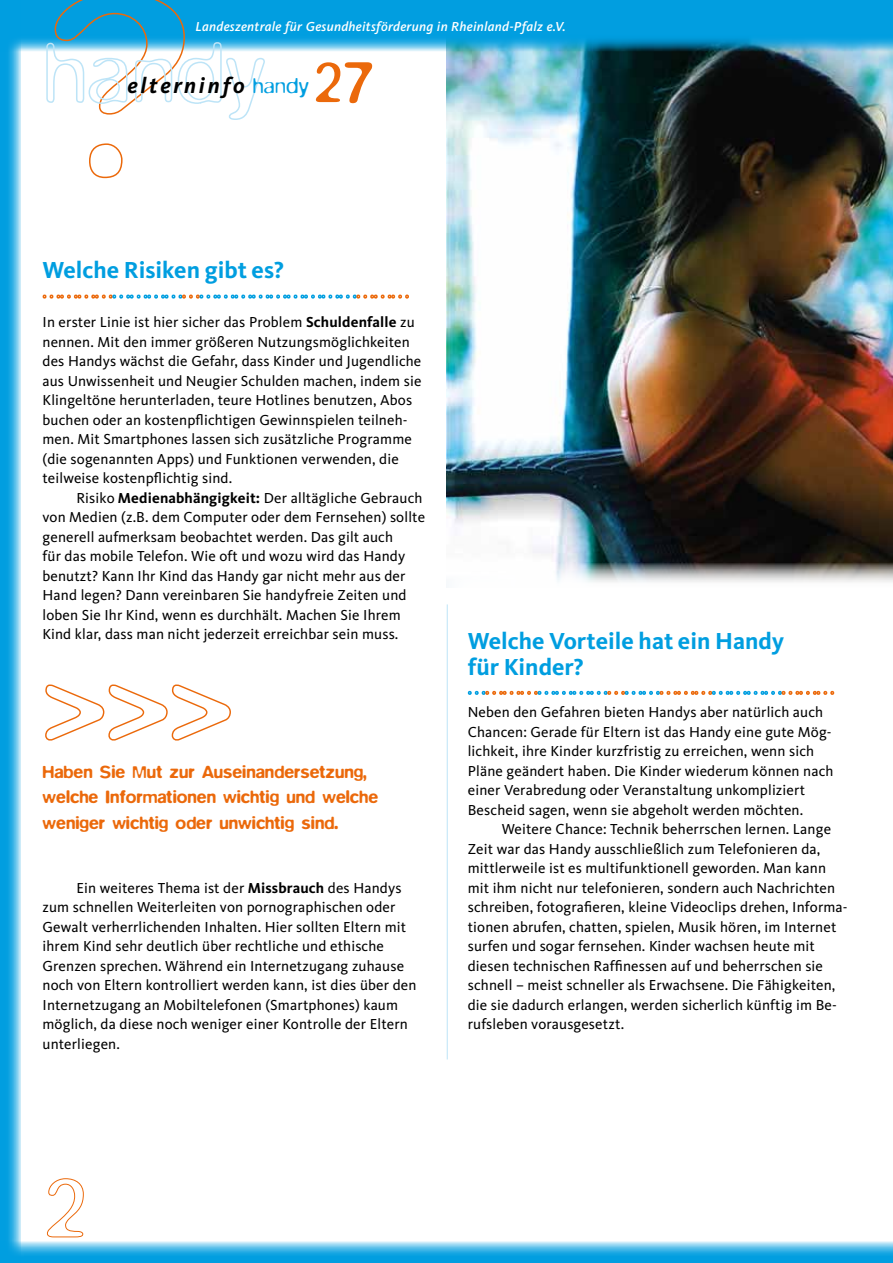
<style>
.page{position:relative;width:893px;height:1263px;background:#fff}
.page>*{position:absolute;margin:0;border:0;box-sizing:border-box;transform-origin:0 0}
.t1{font:300 64.5px "Blur";color:#eb690b}
.t2{font:700 24px/25.5px "Kievit";color:#009ee0}
.t3{font:italic 700 22.5px "Kievit";letter-spacing:.12em;color:#000}
.t4{font:500 18px/25.5px "Blur";color:#eb690b}
.t5{font:15px/19.5px "Kievit";letter-spacing:.01em;color:#000}
.t6{font:italic 500 13.5px "Kievit";letter-spacing:.02em;color:#fff}
.s1{font-family:"Blur";font-weight:300;font-style:normal;font-size:24px;color:#009ee0}
.s2{font-weight:700}
</style>
<div class="page">
<img style="left:446px;top:51px;width:447px;height:512px">
<svg style="left:21px;top:1242px;width:872px;height:21px;background:#3ab3e6"></svg>
<svg style="left:446px;top:563px;width:447px;height:58px"></svg>
<svg style="left:0;top:51px;width:21px;height:1212px;background:#2eafe5"></svg>
<svg style="left:0;top:0;width:893px;height:51px;background:#0e9fdb"></svg>
<svg style="left:468px;top:691px;width:366px;height:4px"></svg>
<svg style="left:43px;top:295px;width:366px;height:4px"></svg>
<svg style="left:45px;top:684px;width:186px;height:57px"></svg>
<svg style="left:47px;top:1178px;width:37px;height:60px"></svg>
<svg style="left:46px;top:0;width:219px;height:179px"></svg>
<hr style="left:447px;top:604px;width:1px;height:455px;background:#bde4f7">
<p class="t6" style="left:196px;top:19px;width:372px">Landeszentrale für Gesundheitsförderung in Rheinland-Pfalz e.V.</p>
<h1 class="t1" style="left:313px;top:46px;width:63px">27</h1>
<h3 class="t3" style="left:128px;top:72px;width:183px">elterninfo <span class="s1">handy</span></h3>
<h2 class="t2" style="left:43px;top:258px;width:243px">Welche Risiken gibt es?</h2>
<p class="t5" style="left:43px;top:312px;width:380px">In erster Linie ist hier sicher das Problem <span class="s2">Schuldenfalle</span> zu nennen. Mit den immer größeren Nutzungsmöglichkeiten des Handys wächst die Gefahr, dass Kinder und Jugendliche aus Unwissenheit und Neugier Schulden machen, indem sie Klingeltöne herunterladen, teure Hotlines benutzen, Abos buchen oder an kostenpflichtigen Gewinnspielen teilneh&shy;men. Mit Smartphones lassen sich zusätzliche Programme (die sogenannten Apps) und Funktionen verwenden, die teilweise kostenpflichtig sind.</p>
<p class="t5" style="left:43px;top:488px;width:384px;text-indent:34px">Risiko <span class="s2">Medienabhängigkeit:</span> Der alltägliche Gebrauch von Medien (z.B. dem Computer oder dem Fernsehen) sollte generell aufmerksam beobachtet werden. Das gilt auch<br>für das mobile Telefon. Wie oft und wozu wird das Handy benutzt? Kann Ihr Kind das Handy gar nicht mehr aus der Hand legen? Dann vereinbaren Sie handyfreie Zeiten und loben Sie Ihr Kind, wenn es durchhält. Machen Sie Ihrem Kind klar, dass man nicht jederzeit erreichbar sein muss.</p>
<p class="t4" style="left:43px;top:759px;width:337px">Haben Sie Mut zur Auseinandersetzung, welche Informationen wichtig und welche weniger wichtig oder unwichtig sind.</p>
<p class="t5" style="left:43px;top:878px;width:375px;text-indent:34px">Ein weiteres Thema ist der <span class="s2">Missbrauch</span> des Handys zum schnellen Weiterleiten von pornographischen oder Gewalt verherrlichenden Inhalten. Hier sollten Eltern mit ihrem Kind sehr deutlich über rechtliche und ethische Grenzen sprechen. Während ein Internetzugang zuhause noch von Eltern kontrolliert werden kann, ist dies über den Internetzugang an Mobiltelefonen (Smartphones) kaum möglich, da diese noch weniger einer Kontrolle der Eltern unterliegen.</p>
<h2 class="t2" style="left:468px;top:628px;width:318px">Welche Vorteile hat ein Handy für Kinder?</h2>
<p class="t5" style="left:468px;top:702px;width:367px">Neben den Gefahren bieten Handys aber natürlich auch Chancen: Gerade für Eltern ist das Handy eine gute Mög&shy;lichkeit, ihre Kinder kurzfristig zu erreichen, wenn sich Pläne geändert haben. Die Kinder wiederum können nach einer Verabredung oder Veranstaltung unkompliziert Bescheid sagen, wenn sie abgeholt werden möchten.</p>
<p class="t5" style="left:468px;top:819px;width:381px;text-indent:34px">Weitere Chance: Technik beherrschen lernen. Lange Zeit war das Handy ausschließlich zum Telefonieren da, mittlerweile ist es multifunktionell geworden. Man kann mit ihm nicht nur telefonieren, sondern auch Nachrichten schreiben, fotografieren, kleine Videoclips drehen, Informa&shy;tionen abrufen, chatten, spielen, Musik hören, im Internet surfen und sogar fernsehen. Kinder wachsen heute mit diesen technischen Raffinessen auf und beherrschen sie schnell – meist schneller als Erwachsene. Die Fähigkeiten, die sie dadurch erlangen, werden sicherlich künftig im Be&shy;rufsleben vorausgesetzt.</p>
</div>
